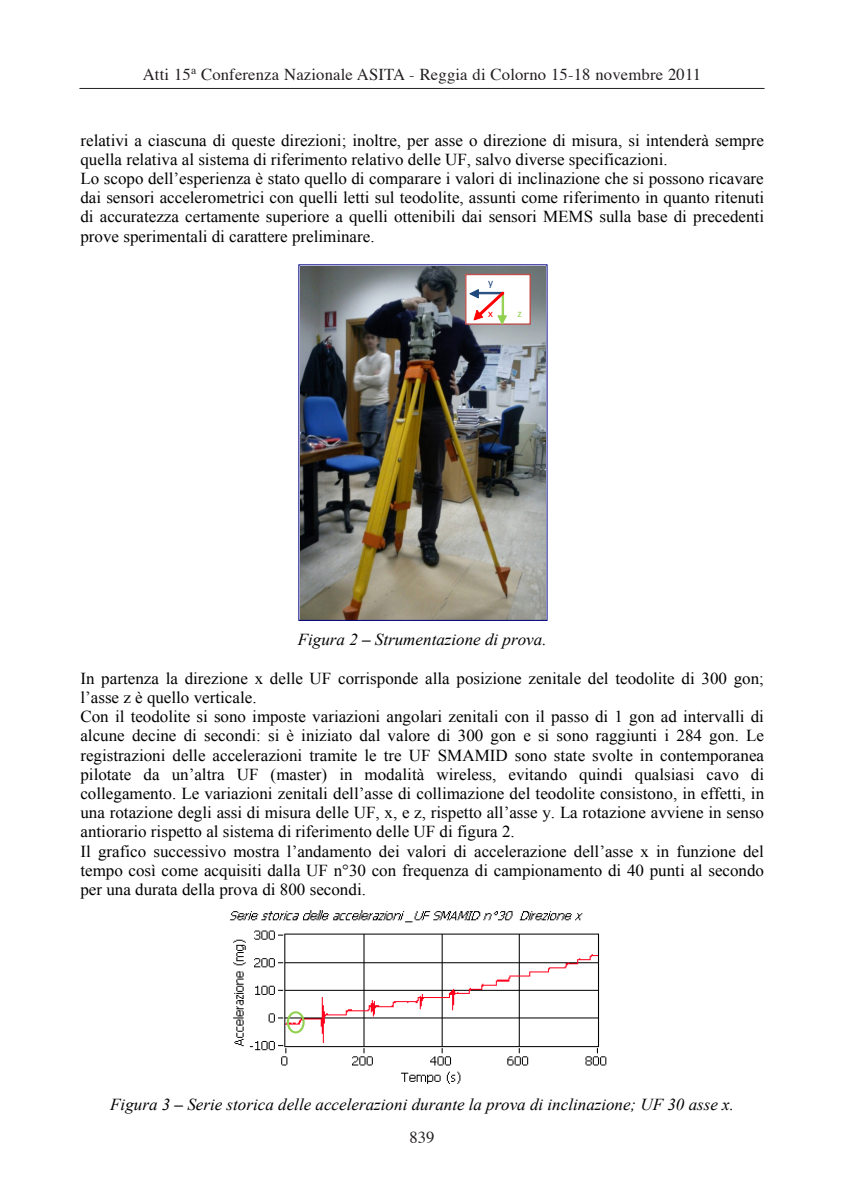
<style>
.page{position:relative;width:844px;height:1191px;background:#fff}
.page>*{position:absolute;margin:0;border:0;box-sizing:border-box;transform-origin:0 0}
.t1{font:16.62px/19.2px "Times New Roman";color:#000}
.t2{font:italic 16.62px "Times New Roman";color:#000}
.t3{font:16.62px "Times";letter-spacing:.01em;color:#231f20}
.t4{font:11.03px "Calibri";color:#f00}
.t5{font:11.03px "Calibri";color:#92d050}
.t6{font:11.03px "Calibri";color:#1f497c}
.s1{font-weight:700}
</style>
<div class="page">
<hr style="left:79px;top:88px;width:685px;height:1px;background:#231f20">
<img style="left:301px;top:267px;width:244px;height:351px">
<div style="left:465px;top:274px;width:65px;height:50px;background:#fff"></div>
<div style="left:465px;top:274px;width:65px;height:51px;border:1px solid #c0504d"></div>
<svg style="left:469px;top:289px;width:37px;height:35px"></svg>
<img style="left:230px;top:910px;width:377px;height:174px">
<div style="left:287px;top:1011px;width:17px;height:22px;border:2px solid #92d050;border-radius:50%"></div>
<p class="t3" style="left:143px;top:59px;width:559px">Atti 15<sup>a</sup> Conferenza Nazionale ASITA - Reggia di Colorno 15-18 novembre 2011</p>
<p class="t1" style="left:80px;top:130px;width:685px">relativi a ciascuna di queste direzioni; inoltre, per asse o direzione di misura, si intenderà sempre quella relativa al sistema di riferimento relativo delle UF, salvo diverse specificazioni.<br>Lo scopo dell’esperienza è stato quello di comparare i valori di inclinazione che si possono ricavare dai sensori accelerometrici con quelli letti sul teodolite, assunti come riferimento in quanto ritenuti di accuratezza certamente superiore a quelli ottenibili dai sensori MEMS sulla base di precedenti prove sperimentali di carattere preliminare.</p>
<p class="t6" style="left:488px;top:275px;width:7px">y</p>
<p class="t4" style="left:488px;top:307px;width:6px">x</p>
<p class="t5" style="left:517px;top:307px;width:6px">z</p>
<p class="t2" style="left:298px;top:628px;width:250px">Figura 2 <span class="s1">–</span> Strumentazione di prova.</p>
<p class="t1" style="left:80px;top:668px;width:685px">In partenza la direzione x delle UF corrisponde alla posizione zenitale del teodolite di 300 gon; l’asse z è quello verticale.<br>Con il teodolite si sono imposte variazioni angolari zenitali con il passo di 1 gon ad intervalli di alcune decine di secondi: si è iniziato dal valore di 300 gon e si sono raggiunti i 284 gon. Le registrazioni delle accelerazioni tramite le tre UF SMAMID sono state svolte in contemporanea pilotate da un’altra UF (master) in modalità wireless, evitando quindi qualsiasi cavo di collegamento. Le variazioni zenitali dell’asse di collimazione del teodolite consistono, in effetti, in una rotazione degli assi di misura delle UF, x, e z, rispetto all’asse y. La rotazione avviene in senso antiorario rispetto al sistema di riferimento delle UF di figura 2.<br>Il grafico successivo mostra l’andamento dei valori di accelerazione dell’asse x in funzione del tempo così come acquisiti dalla UF n°30 con frequenza di campionamento di 40 punti al secondo per una durata della prova di 800 secondi.</p>
<p class="t2" style="left:110px;top:1093px;width:625px">Figura 3 <span class="s1">–</span> Serie storica delle accelerazioni durante la prova di inclinazione; UF 30 asse x.</p>
<p class="t3" style="left:409px;top:1121px;width:27px">839</p>
</div>
